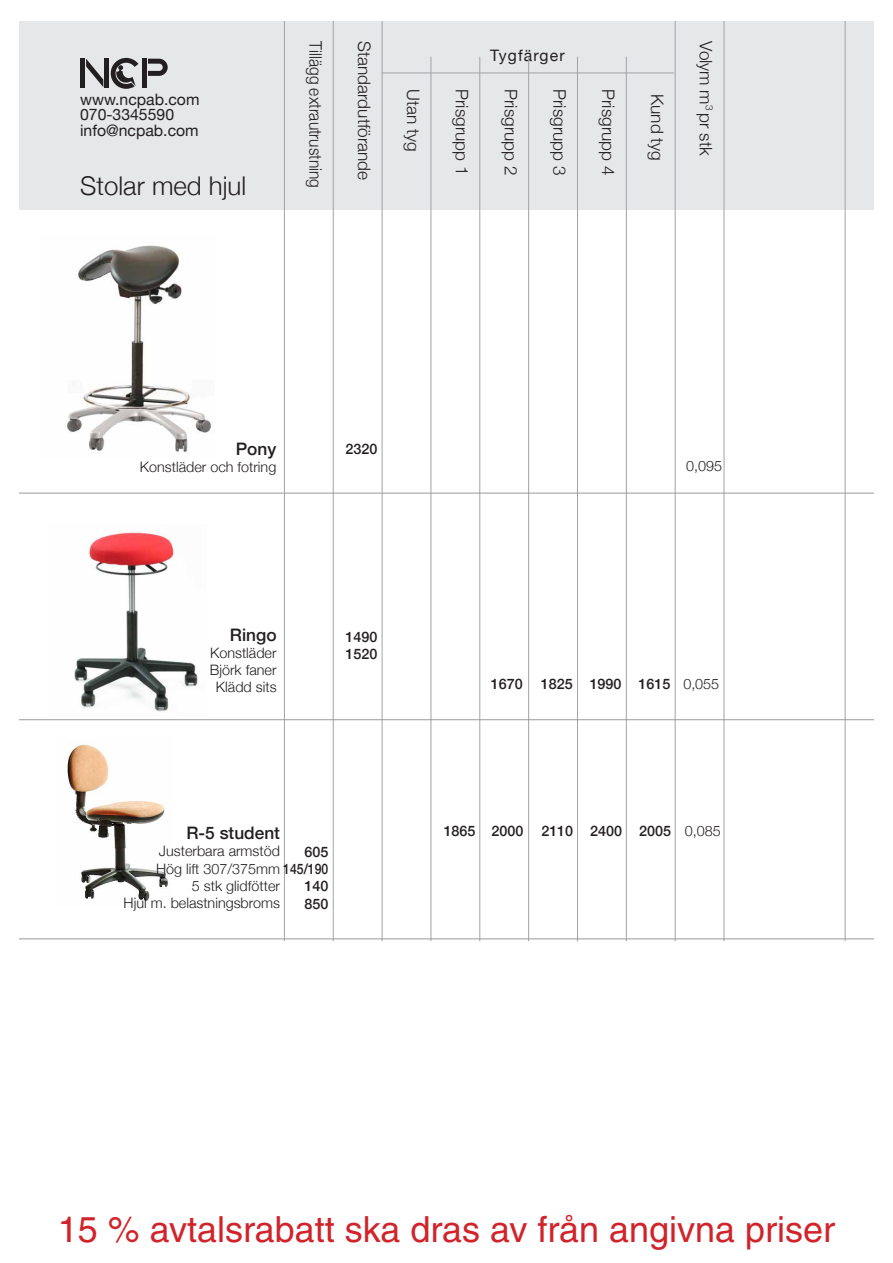
<style>
.page{position:relative;width:893px;height:1263px;background:#fff}
.page>*{position:absolute;margin:0;border:0;box-sizing:border-box;transform-origin:0 0}
.t1{font:36px "Helvetica AJ";color:#d1232a}
.t2{font:300 25.8px "Helvetica Neue";color:#231f20}
.t3{font:300 17.25px "Helvetica Neue";color:#231f20}
.t4{font:300 17.25px "Helvetica Neue";color:#231f20;scale:.9 1}
.t5{font:500 17.25px "Helvetica Neue";color:#231f20}
.t6{font:15.75px/15.8px "Helvetica Neue";color:#231f20}
.t7{font:15.75px "Helvetica Neue";letter-spacing:.075em;color:#231f20}
.t8{font:300 14.4px/17.2px "Helvetica Neue";color:#231f20;text-align:center}
.t9{font:500 14.4px/17.2px "Helvetica Neue";color:#231f20}
.s1{font-weight:300}
</style>
<div class="page">
<div style="left:19px;top:21px;width:855px;height:189px;background:#e6e7e9"></div>
<hr style="left:382px;top:73px;width:292px;height:1px;background:#a1a3a6">
<hr style="left:284px;top:21px;width:1px;height:920px;background:#a1a3a6">
<hr style="left:333px;top:21px;width:1px;height:920px;background:#a1a3a6">
<hr style="left:382px;top:21px;width:1px;height:920px;background:#a1a3a6">
<hr style="left:431px;top:57px;width:1px;height:884px;background:#a1a3a6">
<hr style="left:479px;top:57px;width:1px;height:884px;background:#a1a3a6">
<hr style="left:528px;top:57px;width:1px;height:884px;background:#a1a3a6">
<hr style="left:577px;top:57px;width:1px;height:884px;background:#a1a3a6">
<hr style="left:626px;top:57px;width:1px;height:884px;background:#a1a3a6">
<hr style="left:675px;top:21px;width:1px;height:920px;background:#a1a3a6">
<hr style="left:724px;top:21px;width:1px;height:920px;background:#a1a3a6">
<hr style="left:845px;top:21px;width:1px;height:920px;background:#a1a3a6">
<img style="left:67px;top:245px;width:144px;height:207px">
<img style="left:74px;top:532px;width:124px;height:180px">
<hr style="left:19px;top:493px;width:855px;height:1px;background:#97999c">
<hr style="left:19px;top:719px;width:855px;height:1px;background:#97999c">
<hr style="left:19px;top:938px;width:855px;height:1px;background:#97999c">
<img style="left:67px;top:744px;width:101px;height:157px">
<svg style="left:86px;top:59px;width:17px;height:28px"></svg>
<div style="left:80px;top:59px;width:5px;height:29px;background:#231f20"></div>
<div style="left:104px;top:59px;width:5px;height:29px;background:#231f20"></div>
<svg style="left:111px;top:58px;width:27px;height:31px"></svg>
<div style="left:142px;top:59px;width:5px;height:29px;background:#231f20"></div>
<svg style="left:148px;top:59px;width:20px;height:17px"></svg>
<p class="t6" style="left:80px;top:92px;width:121px">www.ncpab.com<br>070-3345590 info@ncpab.com</p>
<p class="t2" style="left:80px;top:165px;width:168px">Stolar med hjul</p>
<p class="t4" style="left:329px;top:41px;width:164px;rotate:90deg">Tillägg extrautrustning</p>
<p class="t3" style="left:378px;top:41px;width:140px;rotate:90deg">Standardutförande</p>
<p class="t3" style="left:427px;top:89px;width:64px;rotate:90deg">Utan tyg</p>
<p class="t3" style="left:476px;top:89px;width:88px;rotate:90deg">Prisgrupp 1</p>
<p class="t7" style="left:490px;top:44px;width:76px">Tygfärger</p>
<p class="t3" style="left:525px;top:89px;width:88px;rotate:90deg">Prisgrupp 2</p>
<p class="t3" style="left:574px;top:89px;width:88px;rotate:90deg">Prisgrupp 3</p>
<p class="t3" style="left:622px;top:89px;width:88px;rotate:90deg">Prisgrupp 4</p>
<p class="t3" style="left:671px;top:94px;width:69px;rotate:90deg">Kund tyg</p>
<p class="t3" style="left:720px;top:41px;width:116px;rotate:90deg">Volym m<sup>3</sup> pr stk</p>
<p class="t5" style="left:236px;top:435px;width:42px">Pony</p>
<p class="t8" style="left:140px;top:457px;width:138px">Konstläder och fotring</p>
<p class="t5" style="left:230px;top:620px;width:48px">Ringo</p>
<p class="t8" style="left:210px;top:643px;width:68px">Konstläder<br>Björk faner<br>Klädd sits</p>
<p class="t9" style="left:345px;top:439px;width:33px">2320</p>
<p class="t9" style="left:345px;top:627px;width:33px">1490<br>1520</p>
<p class="t8" style="left:686px;top:456px;width:37px">0,095</p>
<p class="t9" style="left:491px;top:674px;width:230px">1670 1825 1990 1615 <span class="s1">0,055</span></p>
<p class="t5" style="left:186px;top:819px;width:95px">R-5 student</p>
<p class="t9" style="left:444px;top:821px;width:279px">1865 2000 2110 2400 2005 <span class="s1">0,085</span></p>
<p class="t8" style="left:159px;top:842px;width:122px">Justerbara armstöd</p>
<p class="t8" style="left:124px;top:876px;width:158px;text-align:right">5 stk glidfötter<br>Hjul m. belastningsbroms</p>
<p class="t9" style="left:156px;top:842px;width:174px;text-align:right">605<br><span class="s1">Hög lift 307/375mm</span> 145/190<br>140<br>850</p>
<h1 class="t1" style="left:58px;top:1209px;width:779px">15 % avtalsrabatt ska dras av från angivna priser</h1>
</div>
